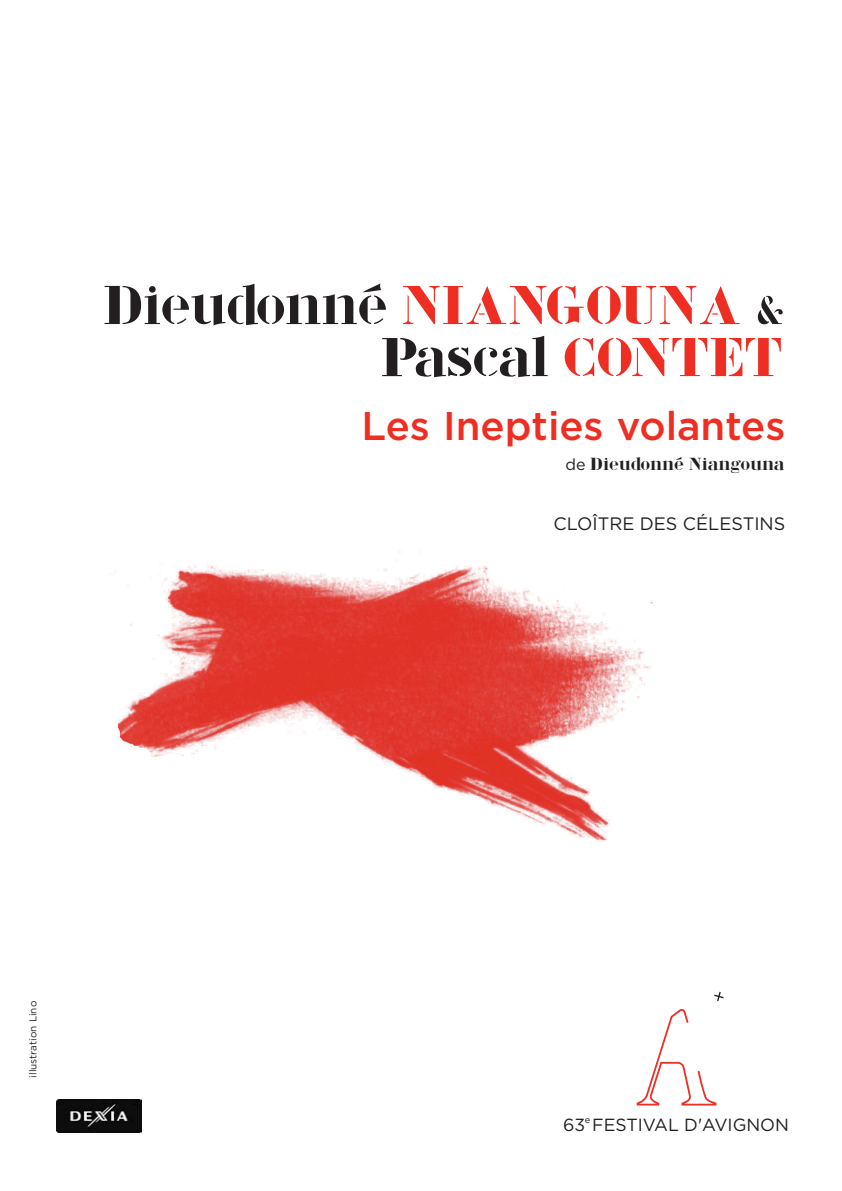
<style>
.page{position:relative;width:842px;height:1191px;background:#fff}
.page>*{position:absolute;margin:0;border:0;box-sizing:border-box;transform-origin:0 0}
.t1{font:50px/52px "Hf Modular Stencil";letter-spacing:-.02em;color:#231f20;text-align:right}
.t2{font:500 40px "Gotham";color:#ee2e22}
.t3{font:18px "Gotham";color:#231f20}
.t4{font:17.6px "Gotham";color:#231f20}
.t5{font:16px "Hf Modular Stencil";color:#231f20}
.t6{font:10px "Gotham";color:#231f20}
.t7{font:9.2px "Gotham";color:#231f20}
.s1{color:#ee2e22}
.s2{font-family:"Gotham"}
</style>
<div class="page">
<img style="left:110px;top:550px;width:543px;height:292px">
<img style="left:57px;top:1099px;width:85px;height:33px">
<svg style="left:714px;top:991px;width:10px;height:10px"></svg>
<svg style="left:637px;top:1009px;width:79px;height:96px"></svg>
<p class="t1" style="left:105px;top:281px;width:682px">Dieudonné <span class="s1">NIANGOUNA</span> &amp;<br>Pascal <span class="s1">CONTET</span></p>
<p class="t2" style="left:361px;top:403px;width:425px">Les Inepties volantes</p>
<p class="t5" style="left:565px;top:455px;width:221px"><span class="s2">de</span> Dieudonné Niangouna</p>
<p class="t3" style="left:553px;top:513px;width:233px">CLOÎTRE DES CÉLESTINS</p>
<p class="t6" style="left:27px;top:1077px;width:78px;rotate:-90deg">illustration Lino</p>
<p class="t4" style="left:563px;top:1114px;width:227px">63 FEST VAL D AV GNON</p>
<p class="t7" style="left:585px;top:1114px;width:7px">e</p>
</div>
